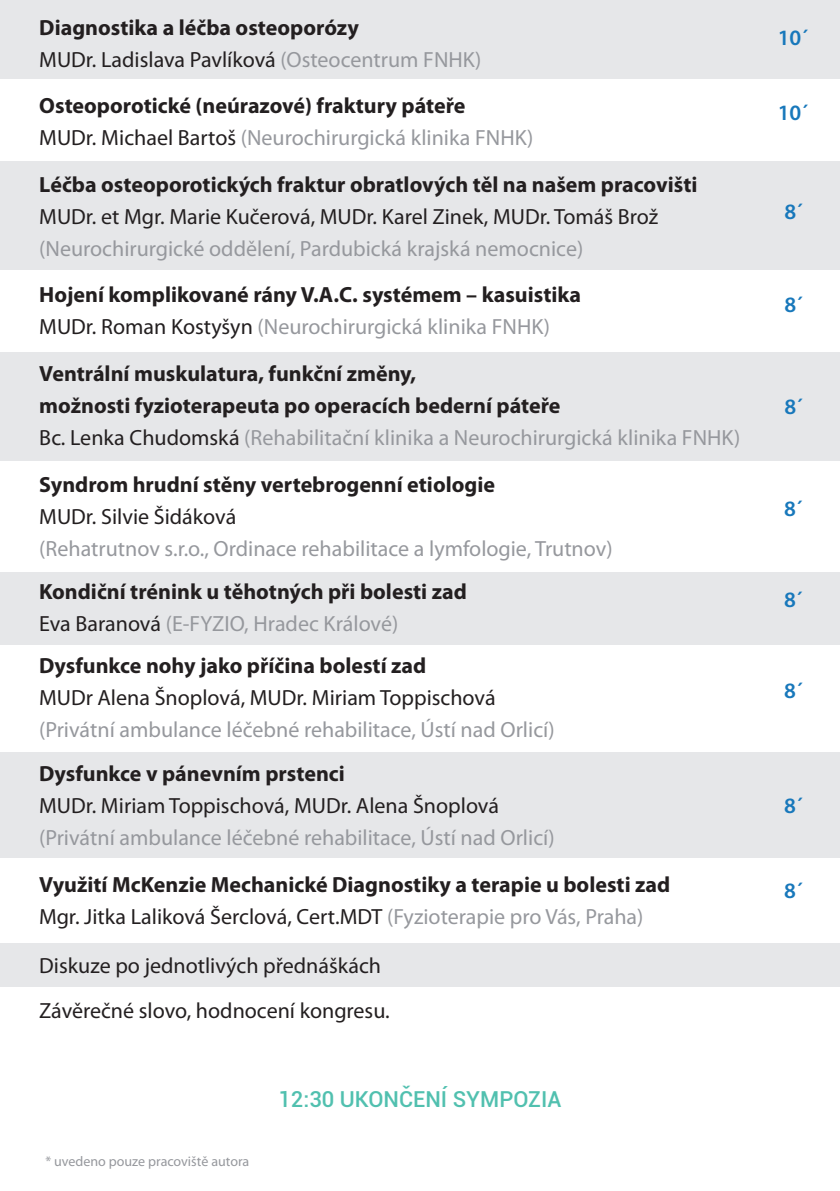
<style>
.page{position:relative;width:840px;height:1191px;background:#fff}
.page>*{position:absolute;margin:0;border:0;box-sizing:border-box;transform-origin:0 0}
.t1{font:700 22px/32px "Myriad Pro";color:#231f20}
.t2{font:22px/45.2px "Myriad Pro";color:#231f20}
.t3{font:22px "Myriad Pro";color:#96989d}
.t4{font:600 22px "Myriad Pro";color:#1878bb}
.t5{font:500 22px "Roboto";color:#51c0af}
.t6{font:14px "Myriad Pro";color:#96989d}
.s1{font-weight:400}
.s2{font-weight:400;color:#96989d}
</style>
<div class="page">
<div style="left:0;top:0;width:839px;height:79px;background:#e6e7e9"></div>
<div style="left:0;top:352px;width:839px;height:108px;background:#e6e7e9"></div>
<div style="left:0;top:572px;width:839px;height:73px;background:#e6e7e9"></div>
<div style="left:0;top:752px;width:839px;height:106px;background:#e6e7e9"></div>
<div style="left:0;top:162px;width:839px;height:108px;background:#e6e7e9"></div>
<div style="left:0;top:943px;width:839px;height:43px;background:#e6e7e9"></div>
<p class="t1" style="left:39px;top:10px;width:443px">Diagnostika a léčba osteoporózy<br><span class="s1">MUDr. Ladislava Pavlíková</span> <span class="s2">(Osteocentrum FNHK)</span></p>
<p class="t4" style="left:777px;top:23px;width:32px">10´</p>
<p class="t1" style="left:39px;top:89px;width:495px">Osteoporotické (neúrazové) fraktury páteře<br><span class="s1">MUDr. Michael Bartoš</span> <span class="s2">(Neurochirurgická klinika FNHK)</span></p>
<p class="t4" style="left:777px;top:98px;width:32px">10´</p>
<p class="t1" style="left:39px;top:168px;width:659px">Léčba osteoporotických fraktur obratlových těl na našem pracovišti</p>
<p class="t2" style="left:39px;top:194px;width:620px">MUDr. et Mgr. Marie Kučerová, MUDr. Karel Zinek, MUDr. Tomáš Brož</p>
<p class="t3" style="left:39px;top:235px;width:545px">(Neurochirurgické oddělení, Pardubická krajská nemocnice)</p>
<p class="t4" style="left:784px;top:197px;width:20px">8´</p>
<p class="t1" style="left:39px;top:278px;width:543px">Hojení komplikované rány V.A.C. systémem – kasuistika<br><span class="s1">MUDr. Roman Kostyšyn</span> <span class="s2">(Neurochirurgická klinika FNHK)</span></p>
<p class="t4" style="left:784px;top:291px;width:20px">8´</p>
<p class="t1" style="left:39px;top:356px;width:702px">Ventrální muskulatura, funkční změny,<br>možnosti fyzioterapeuta po operacích bederní páteře<br><span class="s1">Bc. Lenka Chudomská</span> <span class="s2">(Rehabilitační klinika a Neurochirurgická klinika FNHK)</span></p>
<p class="t1" style="left:39px;top:468px;width:457px">Syndrom hrudní stěny vertebrogenní etiologie</p>
<p class="t2" style="left:39px;top:494px;width:198px">MUDr. Silvie Šidáková</p>
<p class="t3" style="left:39px;top:535px;width:574px">(Rehatrutnov s.r.o., Ordinace rehabilitace a lymfologie, Trutnov)</p>
<p class="t4" style="left:784px;top:393px;width:20px">8´</p>
<p class="t4" style="left:783px;top:494px;width:20px">8´</p>
<p class="t1" style="left:39px;top:575px;width:429px">Kondiční trénink u těhotných při bolesti zad<br><span class="s1">Eva Baranová</span> <span class="s2">(E-FYZIO, Hradec Králové)</span></p>
<p class="t4" style="left:783px;top:586px;width:20px">8´</p>
<p class="t1" style="left:39px;top:649px;width:388px">Dysfunkce nohy jako příčina bolestí zad</p>
<p class="t2" style="left:39px;top:674px;width:458px">MUDr Alena Šnoplová, MUDr. Miriam Toppischová</p>
<p class="t3" style="left:39px;top:716px;width:516px">(Privátní ambulance léčebné rehabilitace, Ústí nad Orlicí)</p>
<p class="t4" style="left:783px;top:677px;width:20px">8´</p>
<p class="t1" style="left:39px;top:756px;width:307px">Dysfunkce v pánevním prstenci</p>
<p class="t2" style="left:39px;top:782px;width:461px">MUDr. Miriam Toppischová, MUDr. Alena Šnoplová</p>
<p class="t3" style="left:39px;top:824px;width:516px">(Privátní ambulance léčebné rehabilitace, Ústí nad Orlicí)</p>
<p class="t4" style="left:783px;top:791px;width:20px">8´</p>
<p class="t1" style="left:39px;top:868px;width:632px">Využití McKenzie Mechanické Diagnostiky a terapie u bolesti zad<br><span class="s1">Mgr. Jitka Laliková Šerclová, Cert.MDT</span> <span class="s2">(Fyzioterapie pro Vás, Praha)</span></p>
<p class="t4" style="left:783px;top:877px;width:20px">8´</p>
<p class="t2" style="left:39px;top:943px;width:352px">Diskuze po jednotlivých přednáškách<br>Závěrečné slovo, hodnocení kongresu.</p>
<p class="t6" style="left:45px;top:1152px;width:205px">* uvedeno pouze pracoviště autora</p>
<p class="t5" style="left:278px;top:1083px;width:284px">12:30 UKONČENÍ SYMPOZIA</p>
</div>
